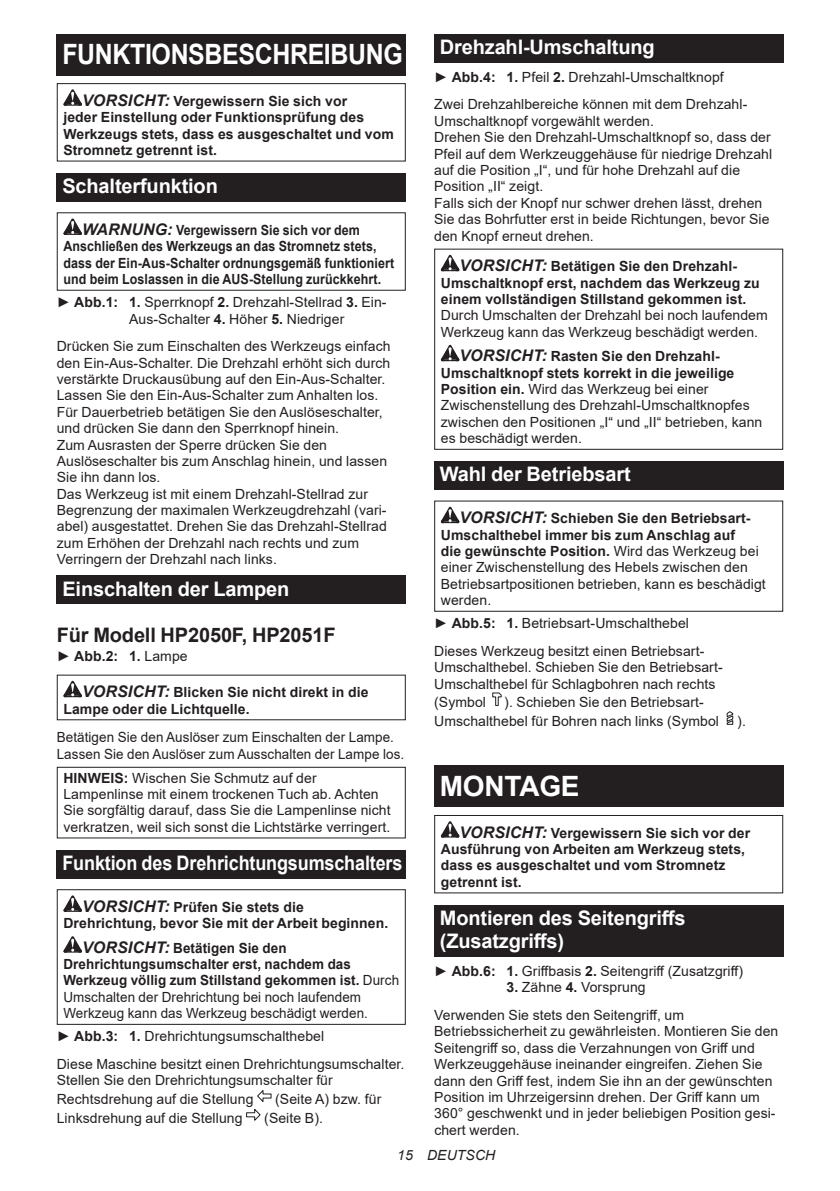
<style>
.page{position:relative;width:840px;height:1191px;background:#fff}
.page>*{position:absolute;margin:0;border:0;box-sizing:border-box;transform-origin:0 0}
.t1{font:700 28px "Arial";letter-spacing:-.015em;color:#fff;scale:.89 1}
.t2{font:700 28px "Arial";letter-spacing:-.015em;color:#fff}
.t3{font:700 20px/23.4px "Arial";letter-spacing:-.01em;color:#fff}
.t4{font:700 20px "Arial";letter-spacing:-.01em;color:#fff;scale:.9 1}
.t5{font:700 20px "Arial";letter-spacing:-.01em;color:#231f20}
.t6{font:14px/16.4px "Arial";letter-spacing:.005em;color:#231f20}
.t7{font:700 14px/16.4px "Arial";letter-spacing:.005em;color:#231f20}
.t8{font:700 14px/16.4px "Arial";letter-spacing:.005em;color:#231f20;scale:.96 1}
.t9{font:700 14px/16.4px "Arial";letter-spacing:.005em;color:#231f20;scale:.89 1}
.t10{font:14px/16.4px "Arial";letter-spacing:.005em;color:#231f20;scale:.96 1}
.t11{font:italic 14px "Arial";letter-spacing:.005em;color:#231f20}
.s1{font-style:italic;font-size:16px}
.s2{font-weight:700}
.s3{font-weight:400}
.s4{font-weight:700;font-style:italic;font-size:16px}
</style>
<div class="page">
<div style="left:57px;top:34px;width:348px;height:41px;background:#231f20"></div>
<svg style="left:63px;top:89px;width:19px;height:17px"></svg>
<div style="left:57px;top:83px;width:348px;height:79px;border:1px solid #231f20"></div>
<div style="left:57px;top:173px;width:348px;height:28px;background:#231f20"></div>
<svg style="left:63px;top:218px;width:19px;height:17px"></svg>
<div style="left:57px;top:212px;width:348px;height:79px;border:1px solid #231f20"></div>
<div style="left:57px;top:575px;width:348px;height:29px;background:#231f20"></div>
<svg style="left:63px;top:681px;width:19px;height:16px"></svg>
<div style="left:57px;top:767px;width:348px;height:71px;border:1px solid #231f20"></div>
<div style="left:57px;top:850px;width:348px;height:28px;background:#231f20"></div>
<svg style="left:63px;top:895px;width:19px;height:16px"></svg>
<svg style="left:63px;top:936px;width:19px;height:16px"></svg>
<div style="left:57px;top:889px;width:348px;height:135px;border:1px solid #231f20"></div>
<svg style="left:246px;top:1090px;width:25px;height:31px"></svg>
<div style="left:434px;top:34px;width:348px;height:29px;background:#231f20"></div>
<svg style="left:440px;top:255px;width:19px;height:16px"></svg>
<svg style="left:440px;top:345px;width:19px;height:16px"></svg>
<div style="left:434px;top:249px;width:348px;height:201px;border:1px solid #231f20"></div>
<div style="left:434px;top:461px;width:348px;height:28px;background:#231f20"></div>
<svg style="left:440px;top:507px;width:19px;height:16px"></svg>
<div style="left:434px;top:500px;width:348px;height:112px;border:1px solid #231f20"></div>
<svg style="left:492px;top:692px;width:10px;height:14px"></svg>
<svg style="left:726px;top:711px;width:7px;height:14px"></svg>
<div style="left:434px;top:766px;width:348px;height:41px;background:#231f20"></div>
<svg style="left:440px;top:821px;width:19px;height:16px"></svg>
<div style="left:434px;top:815px;width:348px;height:78px;border:1px solid #231f20"></div>
<div style="left:434px;top:904px;width:348px;height:52px;background:#231f20"></div>
<h1 class="t1" style="left:62px;top:34px;width:384px">FUNKTIONSBESCHREIBUNG</h1>
<p class="t7" style="left:63px;top:93px;width:332px;text-indent:19px"><span class="s1">VORSICHT:</span> Vergewissern Sie sich vor<br>jeder Einstellung oder Funktionsprüfung des Werkzeugs stets, dass es ausgeschaltet und vom Stromnetz getrennt ist.</p>
<h2 class="t3" style="left:62px;top:174px;width:157px">Schalterfunktion</h2>
<p class="t9" style="left:63px;top:222px;width:373px;text-indent:19px"><span class="s1">WARNUNG:</span> Vergewissern Sie sich vor dem Anschließen des Werkzeugs an das Stromnetz stets, dass der Ein-Aus-Schalter ordnungsgemäß funktioniert und beim Loslassen in die AUS-Stellung zurückkehrt.</p>
<p class="t6" style="left:129px;top:294px;width:259px;text-indent:-72px">► <span class="s2">Abb.1: 1.</span> Sperrknopf <span class="s2">2.</span> Drehzahl-Stellrad <span class="s2">3.</span> Ein-<br>Aus-Schalter <span class="s2">4.</span> Höher <span class="s2">5.</span> Niedriger</p>
<p class="t6" style="left:57px;top:338px;width:335px">Drücken Sie zum Einschalten des Werkzeugs einfach den Ein-Aus-Schalter. Die Drehzahl erhöht sich durch verstärkte Druckausübung auf den Ein-Aus-Schalter.<br>Lassen Sie den Ein-Aus-Schalter zum Anhalten los.<br>Für Dauerbetrieb betätigen Sie den Auslöseschalter, und drücken Sie dann den Sperrknopf hinein.<br>Zum Ausrasten der Sperre drücken Sie den Auslöseschalter bis zum Anschlag hinein, und lassen Sie ihn dann los.<br>Das Werkzeug ist mit einem Drehzahl-Stellrad zur Begrenzung der maximalen Werkzeugdrehzahl (vari&shy;abel) ausgestattet. Drehen Sie das Drehzahl-Stellrad zum Erhöhen der Drehzahl nach rechts und zum Verringern der Drehzahl nach links.</p>
<h2 class="t3" style="left:62px;top:577px;width:228px">Einschalten der Lampen</h2>
<h2 class="t5" style="left:57px;top:620px;width:280px">Für Modell HP2050F, HP2051F</h2>
<p class="t7" style="left:57px;top:648px;width:132px"><span class="s3">►</span> Abb.2: 1. <span class="s3">Lampe</span></p>
<p class="t7" style="left:63px;top:684px;width:306px;text-indent:19px"><span class="s1">VORSICHT:</span> Blicken Sie nicht direkt in die<br>Lampe oder die Lichtquelle.</p>
<p class="t10" style="left:57px;top:729px;width:363px">Betätigen Sie den Auslöser zum Einschalten der Lampe.<br>Lassen Sie den Auslöser zum Ausschalten der Lampe los.</p>
<p class="t6" style="left:63px;top:769px;width:328px"><span class="s2">HINWEIS:</span> Wischen Sie Schmutz auf der Lampenlinse mit einem trockenen Tuch ab. Achten Sie sorgfältig darauf, dass Sie die Lampenlinse nicht verkratzen, weil sich sonst die Lichtstärke verringert.</p>
<h2 class="t4" style="left:62px;top:848px;width:379px">Funktion des Drehrichtungsumschalters</h2>
<p class="t7" style="left:63px;top:899px;width:326px;text-indent:19px"><span class="s1">VORSICHT:</span> Prüfen Sie stets die<br>Drehrichtung, bevor Sie mit der Arbeit beginnen.</p>
<p class="t8" style="left:63px;top:939px;width:351px;text-indent:19px"><span class="s1">VORSICHT:</span> Betätigen Sie den Drehrichtungsumschalter erst, nachdem das Werkzeug völlig zum Stillstand gekommen ist. <span class="s3">Durch Umschalten der Drehrichtung bei noch laufendem Werkzeug kann das Werkzeug beschädigt werden.</span></p>
<p class="t6" style="left:57px;top:1022px;width:349px;line-height:27.8px">► <span class="s2">Abb.3: 1.</span> Drehrichtungsumschalthebel<br>Diese Maschine besitzt einen Drehrichtungsumschalter.</p>
<p class="t6" style="left:57px;top:1071px;width:277px;line-height:18.8px">Stellen Sie den Drehrichtungsumschalter für<br>Rechtsdrehung auf die Stellung</p>
<p class="t6" style="left:275px;top:1091px;width:107px">(Seite A) bzw. für</p>
<p class="t6" style="left:57px;top:1109px;width:187px">Linksdrehung auf die Stellung</p>
<p class="t6" style="left:264px;top:1109px;width:60px">(Seite B).</p>
<h2 class="t3" style="left:439px;top:36px;width:216px">Drehzahl-Umschaltung</h2>
<p class="t6" style="left:434px;top:63px;width:314px;line-height:27.8px">► <span class="s2">Abb.4: 1.</span> Pfeil <span class="s2">2.</span> Drehzahl-Umschaltknopf<br>Zwei Drehzahlbereiche können mit dem Drehzahl-</p>
<p class="t6" style="left:434px;top:113px;width:339px">Umschaltknopf vorgewählt werden.<br>Drehen Sie den Drehzahl-Umschaltknopf so, dass der Pfeil auf dem Werkzeuggehäuse für niedrige Drehzahl auf die Position „I“, und für hohe Drehzahl auf die Position „II“ zeigt.<br>Falls sich der Knopf nur schwer drehen lässt, drehen Sie das Bohrfutter erst in beide Richtungen, bevor Sie den Knopf erneut drehen.</p>
<p class="t7" style="left:440px;top:258px;width:320px;text-indent:19px"><span class="s1">VORSICHT:</span> Betätigen Sie den Drehzahl-<br>Umschaltknopf erst, nachdem das Werkzeug zu einem vollständigen Stillstand gekommen ist.</p>
<p class="t6" style="left:440px;top:307px;width:328px">Durch Umschalten der Drehzahl bei noch laufendem<br>Werkzeug kann das Werkzeug beschädigt werden.</p>
<p class="t6" style="left:440px;top:348px;width:323px;text-indent:19px"><span class="s4">VORSICHT:</span> <span class="s2">Rasten Sie den Drehzahl-Umschaltknopf stets korrekt in die jeweilige Position ein.</span> Wird das Werkzeug bei einer Zwischenstellung des Drehzahl-Umschaltknopfes zwischen den Positionen „I“ und „II“ betrieben, kann es beschädigt werden.</p>
<h2 class="t3" style="left:439px;top:462px;width:192px">Wahl der Betriebsart</h2>
<p class="t6" style="left:440px;top:510px;width:326px;text-indent:19px"><span class="s4">VORSICHT:</span> <span class="s2">Schieben Sie den Betriebsart-Umschalthebel immer bis zum Anschlag auf<br>die gewünschte Position.</span> Wird das Werkzeug bei einer Zwischenstellung des Hebels zwischen den Betriebsartpositionen betrieben, kann es beschädigt werden.</p>
<p class="t6" style="left:434px;top:609px;width:271px;line-height:27.8px">► <span class="s2">Abb.5: 1.</span> Betriebsart-Umschalthebel<br>Dieses Werkzeug besitzt einen Betriebsart-</p>
<p class="t6" style="left:434px;top:659px;width:290px">Umschalthebel. Schieben Sie den Betriebsart-<br>Umschalthebel für Schlagbohren nach rechts</p>
<p class="t6" style="left:434px;top:694px;width:53px">(Symbol</p>
<p class="t6" style="left:434px;top:693px;width:286px;line-height:18.8px;text-indent:70px">). Schieben Sie den Betriebsart-<br>Umschalthebel für Bohren nach links (Symbol</p>
<p class="t6" style="left:736px;top:713px;width:10px">).</p>
<h1 class="t2" style="left:439px;top:766px;width:141px">MONTAGE</h1>
<p class="t7" style="left:440px;top:824px;width:310px;text-indent:19px"><span class="s1">VORSICHT:</span> Vergewissern Sie sich vor der Ausführung von Arbeiten am Werkzeug stets, dass es ausgeschaltet und vom Stromnetz getrennt ist.</p>
<h2 class="t3" style="left:439px;top:906px;width:247px">Montieren des Seitengriffs (Zusatzgriffs)</h2>
<p class="t6" style="left:434px;top:962px;width:310px">► <span class="s2">Abb.6: 1.</span> Griffbasis <span class="s2">2.</span> Seitengriff (Zusatzgriff)</p>
<p class="t6" style="left:434px;top:973px;width:251px;line-height:27.8px;text-indent:72px"><span class="s2">3.</span> Zähne <span class="s2">4.</span> Vorsprung<br>Verwenden Sie stets den Seitengriff, um</p>
<p class="t6" style="left:434px;top:1023px;width:345px">Betriebssicherheit zu gewährleisten. Montieren Sie den Seitengriff so, dass die Verzahnungen von Griff und Werkzeuggehäuse ineinander eingreifen. Ziehen Sie dann den Griff fest, indem Sie ihn an der gewünschten Position im Uhrzeigersinn drehen. Der Griff kann um 360° geschwenkt und in jeder beliebigen Position gesi&shy;chert werden.</p>
<p class="t11" style="left:397px;top:1146px;width:99px">15 DEUTSCH</p>
</div>
